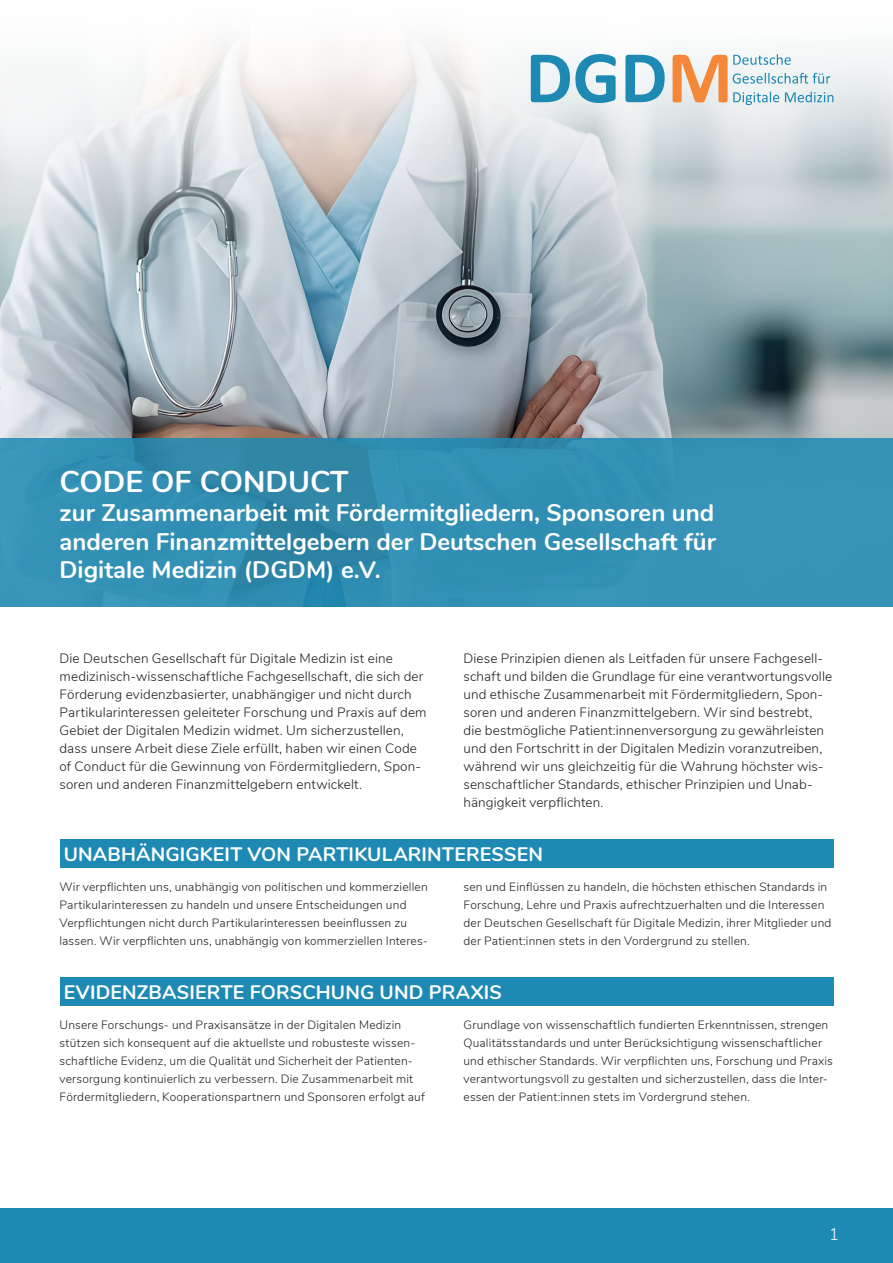
<style>
.page{position:relative;width:893px;height:1263px;background:#fff}
.page>*{position:absolute;margin:0;border:0;box-sizing:border-box;transform-origin:0 0}
.t1{font:700 30px "Nunito";color:#fff}
.t2{font:700 24px/28.8px "Nunito";color:#fff;text-align:justify}
.t3{font:700 19.5px "Nunito";letter-spacing:.01em;color:#fff}
.t4{font:300 16.5px "Nunito";color:#fff}
.t5{font:300 13.5px/18px "Nunito";letter-spacing:.01em;color:#231f20}
.t6{font:300 12px/18px "Nunito";letter-spacing:.015em;color:#231f20}
</style>
<div class="page">
<img style="left:0;top:304px;width:893px;height:134px">
<svg style="left:0;top:438px;width:893px;height:169px;background:#338fb3"></svg>
<svg style="left:0;top:44px;width:893px;height:260px"></svg>
<div style="left:0;top:1209px;width:893px;height:54px;background:#1e8ab4"></div>
<svg style="left:625px;top:55px;width:40px;height:47px"></svg>
<svg style="left:531px;top:54px;width:85px;height:49px"></svg>
<svg style="left:673px;top:54px;width:160px;height:51px"></svg>
<div style="left:60px;top:839px;width:773px;height:28px;background:#1e8ab4"></div>
<div style="left:60px;top:977px;width:773px;height:28px;background:#1e8ab4"></div>
<h1 class="t1" style="left:60px;top:459px;width:290px">CODE OF CONDUCT</h1>
<h2 class="t2" style="left:60px;top:497px;width:658px">zur Zusammenarbeit mit Fördermitgliedern, Sponsoren und anderen Finanzmittelgebern der Deutschen Gesellschaft für Digitale Medizin (DGDM) e.V.</h2>
<p class="t5" style="left:60px;top:649px;width:369px">Die Deutschen Gesellschaft für Digitale Medizin ist eine medizinisch-wissenschaftliche Fachgesellschaft, die sich der Förderung evidenzbasierter, unabhängiger und nicht durch Partikularinteressen geleiteter Forschung und Praxis auf dem Gebiet der Digitalen Medizin widmet. Um sicherzustellen, dass unsere Arbeit diese Ziele erfüllt, haben wir einen Code of Conduct für die Gewinnung von Fördermitgliedern, Spon&shy;soren und anderen Finanzmittelgebern entwickelt.</p>
<p class="t5" style="left:463px;top:649px;width:370px">Diese Prinzipien dienen als Leitfaden für unsere Fachgesell&shy;schaft und bilden die Grundlage für eine verantwortungsvolle und ethische Zusammenarbeit mit Fördermitgliedern, Spon&shy;soren und anderen Finanzmittelgebern. Wir sind bestrebt, die bestmögliche Patient:innenversorgung zu gewährleisten und den Fortschritt in der Digitalen Medizin voranzutreiben, während wir uns gleichzeitig für die Wahrung höchster wis&shy;senschaftlicher Standards, ethischer Prinzipien und Unab&shy;hängigkeit verpflichten.</p>
<h3 class="t3" style="left:64px;top:839px;width:481px">UNABHÄNGIGKEIT VON PARTIKULARINTERESSEN</h3>
<p class="t6" style="left:60px;top:877px;width:370px">Wir verpflichten uns, unabhängig von politischen und kommerziellen Partikularinteressen zu handeln und unsere Entscheidungen und Verpflichtungen nicht durch Partikularinteressen beeinflussen zu lassen. Wir verpflichten uns, unabhängig von kommerziellen Interes-</p>
<p class="t6" style="left:463px;top:877px;width:369px">sen und Einflüssen zu handeln, die höchsten ethischen Standards in Forschung, Lehre und Praxis aufrechtzuerhalten und die Interessen der Deutschen Gesellschaft für Digitale Medizin, ihrer Mitglieder und der Patient:innen stets in den Vordergrund zu stellen.</p>
<h3 class="t3" style="left:64px;top:977px;width:440px">EVIDENZBASIERTE FORSCHUNG UND PRAXIS</h3>
<p class="t6" style="left:60px;top:1015px;width:367px">Unsere Forschungs- und Praxisansätze in der Digitalen Medizin stützen sich konsequent auf die aktuellste und robusteste wissen&shy;schaftliche Evidenz, um die Qualität und Sicherheit der Patienten&shy;versorgung kontinuierlich zu verbessern. Die Zusammenarbeit mit Fördermitgliedern, Kooperationspartnern und Sponsoren erfolgt auf</p>
<p class="t6" style="left:463px;top:1015px;width:371px">Grundlage von wissenschaftlich fundierten Erkenntnissen, strengen Qualitätsstandards und unter Berücksichtigung wissenschaftlicher und ethischer Standards. Wir verpflichten uns, Forschung und Praxis verantwortungsvoll zu gestalten und sicherzustellen, dass die Inter&shy;essen der Patient:innen stets im Vordergrund stehen.</p>
<h3 class="t4" style="left:829px;top:1222px;width:11px">1</h3>
</div>
